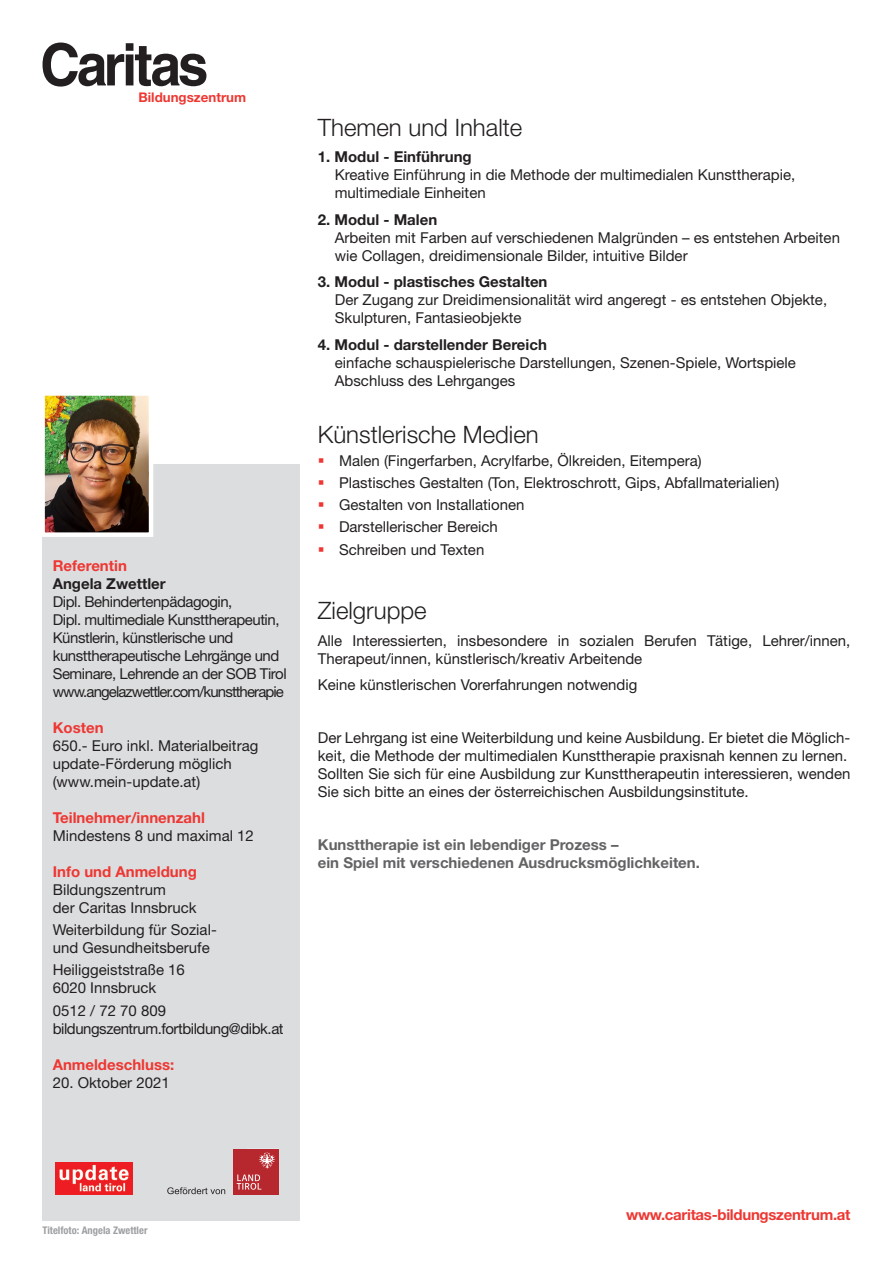
<style>
.page{position:relative;width:893px;height:1263px;background:#fff}
.page>*{position:absolute;margin:0;border:0;box-sizing:border-box;transform-origin:0 0}
.t1{font:300 24px "Helvetica Neue LT Std";color:#231f20}
.t2{font:700 15.45px "Helvetica Neue LT Std";letter-spacing:.01em;color:#ef482c}
.t3{font:15px/18px "Helvetica Neue LT Std";color:#231f20}
.t4{font:15px/18px "Helvetica Neue LT Std";letter-spacing:-.03em;color:#231f20}
.t5{font:700 15px "Helvetica Neue LT Std";color:#231f20}
.t6{font:700 15px/18px "Helvetica Neue LT Std";color:#636366}
.t7{font:700 15px "Helvetica Neue LT Std";color:#ee3732}
.t8{font:700 15px "Helvetica Neue LT Std";letter-spacing:-.02em;color:#ee3732}
.t9{font:700 13.35px "Helvetica Neue LT Std";color:#ee3732}
.t10{font:700 condensed 10.5px "Helvetica Neue LT Std";color:#9d9fa2}
.s1{color:#ee3732}
</style>
<div class="page">
<div style="left:43px;top:464px;width:257px;height:756px;background:#dcdddf"></div>
<svg style="left:43px;top:43px;width:163px;height:44px"></svg>
<img style="left:45px;top:396px;width:103px;height:136px">
<div style="left:40px;top:391px;width:113px;height:146px;border:4px solid #fff"></div>
<img style="left:56px;top:1162px;width:76px;height:32px">
<svg style="left:167px;top:1187px;width:58px;height:7px"></svg>
<div style="left:233px;top:1149px;width:45px;height:45px;background:#b7282e"></div>
<svg style="left:236px;top:1152px;width:39px;height:38px"></svg>
<p class="t2" style="left:153px;top:86px;width:69px">einblicke</p>
<p class="t9" style="left:138px;top:89px;width:109px">Bildungszentrum</p>
<p class="t7" style="left:53px;top:556px;width:76px">Referentin</p>
<p class="t5" style="left:53px;top:574px;width:115px">Angela Zwettler</p>
<p class="t4" style="left:53px;top:592px;width:235px">Dipl. Behindertenpädagogin,<br>Dipl. multimediale Kunsttherapeutin, Künstlerin, künstlerische und kunsttherapeutische Lehrgänge und Seminare, Lehrende an der SOB Tirol www.angelazwettler.com/kunsttherapie</p>
<p class="t7" style="left:53px;top:718px;width:52px">Kosten</p>
<p class="t3" style="left:53px;top:736px;width:207px">650.- Euro inkl. Materialbeitrag update-Förderung möglich (www.mein-update.at)</p>
<p class="t7" style="left:53px;top:808px;width:154px">Teilnehmer/innenzahl</p>
<p class="t3" style="left:53px;top:826px;width:203px">Mindestens 8 und maximal 12</p>
<p class="t7" style="left:53px;top:862px;width:146px">Info und Anmeldung</p>
<p class="t3" style="left:53px;top:880px;width:145px">Bildungszentrum<br>der Caritas Innsbruck</p>
<p class="t3" style="left:53px;top:920px;width:166px">Weiterbildung für Sozial&shy;und Gesundheitsberufe</p>
<p class="t3" style="left:53px;top:961px;width:134px">Heiliggeiststraße 16<br>6020 Innsbruck</p>
<p class="t4" style="left:53px;top:1001px;width:232px">0512 / 72 70 809 bildungszentrum.fortbildung@dibk.at</p>
<p class="t7" style="left:53px;top:1055px;width:123px">Anmeldeschluss:</p>
<p class="t3" style="left:53px;top:1073px;width:119px">20. Oktober 2021</p>
<h1 class="t1" style="left:318px;top:112px;width:206px">Themen und Inhalte</h1>
<p class="t5" style="left:318px;top:147px;width:155px">1. Modul - Einführung</p>
<p class="t3" style="left:335px;top:166px;width:462px">Kreative Einführung in die Methode der multimedialen Kunsttherapie, multimediale Einheiten</p>
<p class="t5" style="left:318px;top:210px;width:121px">2. Modul - Malen</p>
<p class="t3" style="left:335px;top:228px;width:507px">Arbeiten mit Farben auf verschiedenen Malgründen – es entstehen Arbeiten wie Collagen, dreidimensionale Bilder, intuitive Bilder</p>
<p class="t5" style="left:318px;top:272px;width:231px">3. Modul - plastisches Gestalten</p>
<p class="t3" style="left:335px;top:291px;width:494px">Der Zugang zur Dreidimensionalität wird angeregt - es entstehen Objekte,<br>Skulpturen, Fantasieobjekte</p>
<p class="t5" style="left:318px;top:335px;width:231px">4. Modul - darstellender Bereich</p>
<p class="t3" style="left:335px;top:353px;width:463px">einfache schauspielerische Darstellungen, Szenen-Spiele, Wortspiele<br>Abschluss des Lehrganges</p>
<h1 class="t1" style="left:318px;top:420px;width:222px">Künstlerische Medien</h1>
<p class="t3" style="left:318px;top:451px;width:385px"><span class="s1">▪</span> Malen (Fingerfarben, Acrylfarbe, Ölkreiden, Eitempera)</p>
<p class="t3" style="left:318px;top:473px;width:463px"><span class="s1">▪</span> Plastisches Gestalten (Ton, Elektroschrott, Gips, Abfallmaterialien)</p>
<p class="t3" style="left:318px;top:495px;width:208px"><span class="s1">▪</span> Gestalten von Installationen</p>
<p class="t3" style="left:318px;top:518px;width:182px"><span class="s1">▪</span> Darstellerischer Bereich</p>
<p class="t3" style="left:318px;top:540px;width:168px"><span class="s1">▪</span> Schreiben und Texten</p>
<h1 class="t1" style="left:318px;top:596px;width:110px">Zielgruppe</h1>
<p class="t3" style="left:318px;top:631px;width:534px">Alle Interessierten, insbesondere in sozialen Berufen Tätige, Lehrer/innen,<br>Therapeut/innen, künstlerisch/kreativ Arbeitende</p>
<p class="t3" style="left:318px;top:676px;width:321px">Keine künstlerischen Vorerfahrungen notwendig</p>
<p class="t3" style="left:318px;top:729px;width:534px">Der Lehrgang ist eine Weiterbildung und keine Ausbildung. Er bietet die Möglich&shy;keit, die Methode der multimedialen Kunsttherapie praxisnah kennen zu lernen.<br>Sollten Sie sich für eine Ausbildung zur Kunsttherapeutin interessieren, wenden Sie sich bitte an eines der österreichischen Ausbildungsinstitute.</p>
<p class="t6" style="left:318px;top:836px;width:384px">Kunsttherapie ist ein lebendiger Prozess –<br>ein Spiel mit verschiedenen Ausdrucksmöglichkeiten.</p>
<p class="t10" style="left:43px;top:1224px;width:106px">Titelfoto: Angela Zwettler</p>
<p class="t8" style="left:626px;top:1206px;width:226px">www.caritas-bildungszentrum.at</p>
</div>
